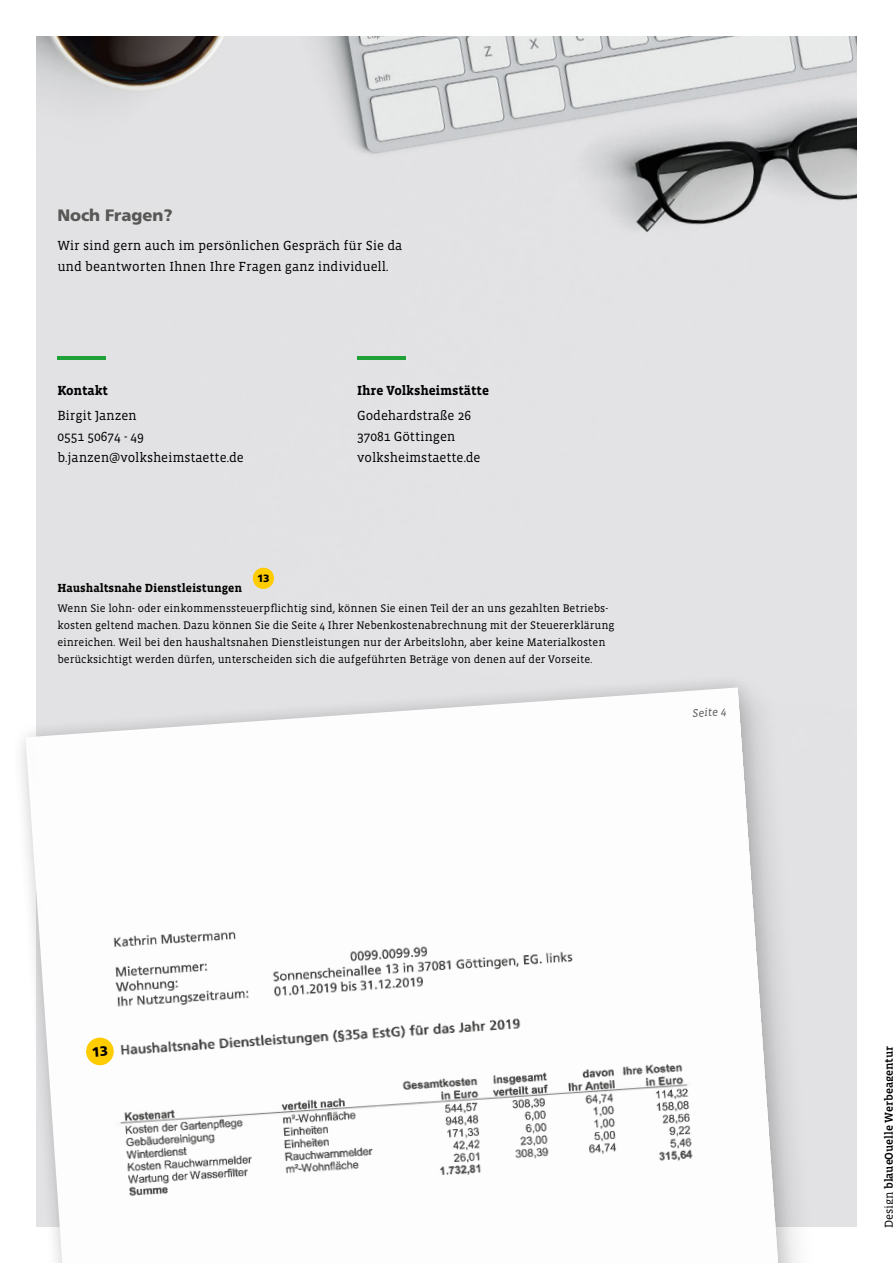
<style>
.page{position:relative;width:893px;height:1263px;background:#fff}
.page>*{position:absolute;margin:0;border:0;box-sizing:border-box;transform-origin:0 0}
.t1{font:900 16.5px "Frutiger LT Std";letter-spacing:-.005em;color:#575756}
.t2{font:13.5px/21.3px "Vista Slab OTCE";letter-spacing:-.005em;color:#000}
.t3{font:700 13.5px "Vista Slab OTCE";letter-spacing:-.005em;color:#000}
.t4{font:700 12px "Vista Slab OTCE";color:#000}
.t5{font:500 11.7px "Vista Slab OTCE";letter-spacing:-.005em;color:#000}
.t6{font:11.25px/17px "Vista Slab OTCE";color:#000}
.t7{font:italic 11.25px "Vista Slab OTCE";color:#575756}
.t8{font:900 10.5px "Frutiger LT Std";color:#000}
.s1{font-weight:400}
</style>
<div class="page">
<img style="left:36px;top:36px;width:821px;height:1191px">
<div style="left:10px;top:672px;width:838px;height:591px;background:#e2e2e4"></div>
<svg style="left:10px;top:671px;width:815px;height:592px"></svg>
<img style="left:26px;top:687px;width:752px;height:576px">
<img style="left:111px;top:905px;width:468px;height:156px">
<img style="left:120px;top:1060px;width:575px;height:141px">
<div style="left:57px;top:356px;width:22px;height:21px;background:#e2e2e4"></div>
<hr style="left:57px;top:356px;width:49px;height:3px;background:#1fa138">
<div style="left:357px;top:356px;width:21px;height:21px;background:#e2e2e4"></div>
<hr style="left:357px;top:356px;width:49px;height:3px;background:#1fa138">
<div style="left:253px;top:568px;width:21px;height:21px;background:#fc0;border-radius:50%"></div>
<svg style="left:86px;top:1037px;width:28px;height:29px"></svg>
<h1 class="t1" style="left:57px;top:205px;width:117px">Noch Fragen?</h1>
<p class="t2" style="left:57px;top:234px;width:346px">Wir sind gern auch im persönlichen Gespräch für Sie da und beantworten Ihnen Ihre Fragen ganz individuell.</p>
<p class="t3" style="left:57px;top:383px;width:52px">Kontakt</p>
<p class="t2" style="left:57px;top:404px;width:188px">Birgit Janzen<br>0551 50674 - 49 b.janzen@volksheimstaette.de</p>
<p class="t3" style="left:357px;top:383px;width:133px">Ihre Volksheimstätte</p>
<p class="t2" style="left:357px;top:404px;width:125px">Godehardstraße 26<br>37081 Göttingen volksheimstaette.de</p>
<p class="t8" style="left:257px;top:572px;width:14px">13</p>
<p class="t4" style="left:57px;top:581px;width:186px">Haushaltsnahe Dienstleistungen</p>
<p class="t6" style="left:57px;top:600px;width:559px">Wenn Sie lohn- oder einkommenssteuerpflichtig sind, können Sie einen Teil der an uns gezahlten Betriebs&shy;kosten geltend machen. Dazu können Sie die Seite 4 Ihrer Nebenkostenabrechnung mit der Steuererklärung einreichen. Weil bei den haushaltsnahen Dienstleistungen nur der Arbeitslohn, aber keine Materialkosten berücksichtigt werden dürfen, unterscheiden sich die aufgeführten Beträge von denen auf der Vorseite.</p>
<p class="t7" style="left:692px;top:707px;width:35px;rotate:-4deg">Seite 4</p>
<p class="t5" style="left:882px;top:1228px;width:183px;rotate:-90deg"><span class="s1">Design</span> blaueQuelle Werbeagentur</p>
</div>
